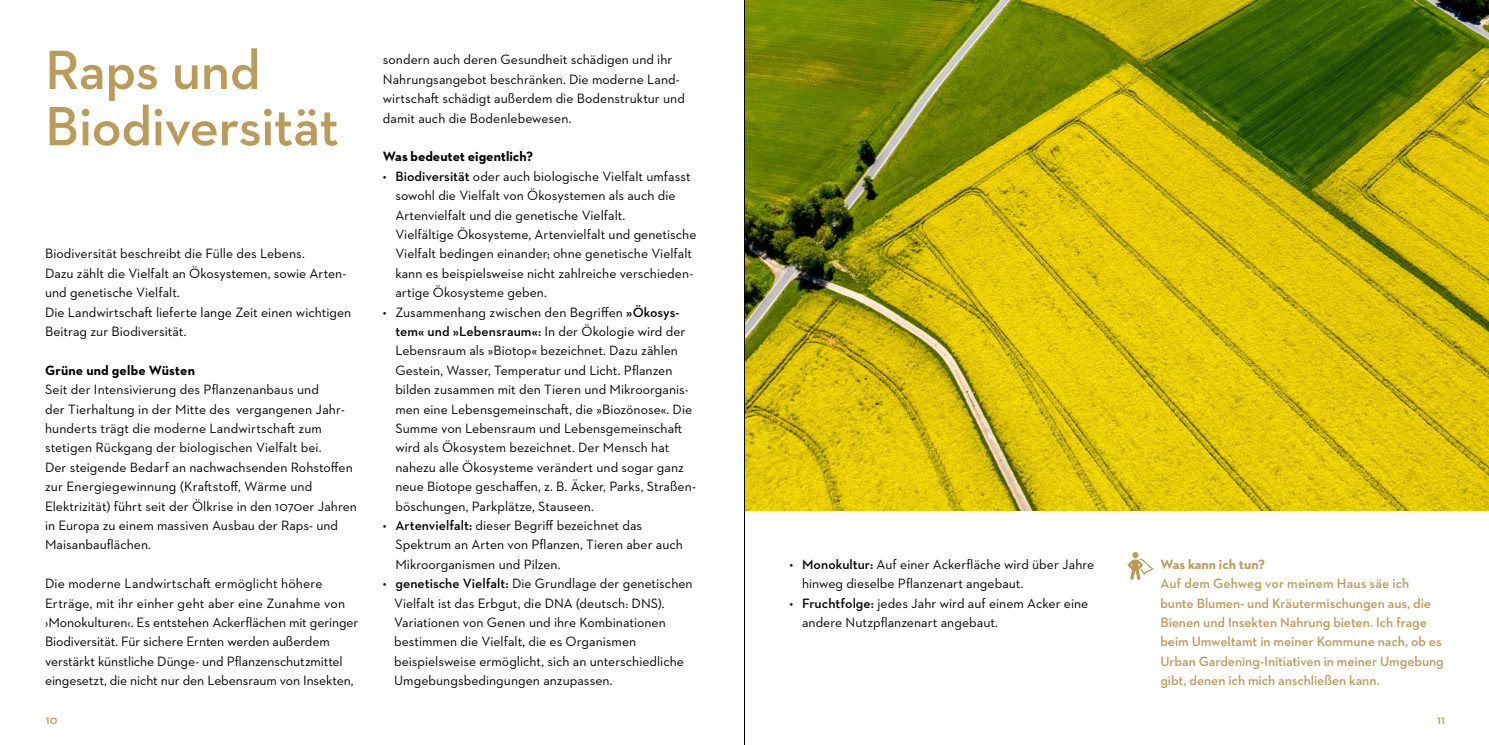
<style>
.page{position:relative;width:1489px;height:745px;background:#fff}
.page>*{position:absolute;margin:0;border:0;box-sizing:border-box;transform-origin:0 0}
.t1{font:600 56.25px/56.2px "Neutraface 2 Text";letter-spacing:-.01em;color:#ba9b59}
.t2{font:13.75px/19.4px "Neutraface 2 Text";color:#000}
.t3{font:600 13.75px/19.4px "Neutraface 2 Text";letter-spacing:-.005em;color:#ba9b59}
.t4{font:700 13.75px "Neutraface 2 Text";color:#000}
.t5{font:700 13.75px "Neutraface 2 Text";letter-spacing:-.005em;color:#ba9b59}
.t6{font:600 12.5px "Neutraface 2 Text";color:#ba9b59}
.s1{font-weight:600}
</style>
<div class="page">
<img style="left:745px;top:0;width:743px;height:510px">
<svg style="left:1127px;top:558px;width:26px;height:22px"></svg>
<svg style="left:1132px;top:551px;width:6px;height:7px"></svg>
<hr style="left:744px;top:0;width:1px;height:744px;background:#000">
<h1 class="t1" style="left:45px;top:41px;width:296px">Raps und<br>Biodiversität</h1>
<p class="t2" style="left:45px;top:244px;width:308px">Biodiversität beschreibt die Fülle des Lebens.<br>Dazu zählt die Vielfalt an Ökosystemen, sowie Arten&shy;und genetische Vielfalt.<br>Die Landwirtschaft lieferte lange Zeit einen wichtigen Beitrag zur Biodiversität.</p>
<p class="t4" style="left:45px;top:361px;width:151px">Grüne und gelbe Wüsten</p>
<p class="t2" style="left:45px;top:379px;width:313px">Seit der Intensivierung des Pflanzenanbaus und<br>der Tierhaltung in der Mitte des vergangenen Jahr&shy;hunderts trägt die moderne Landwirtschaft zum stetigen Rückgang der biologischen Vielfalt bei.<br>Der steigende Bedarf an nachwachsenden Rohstoffen zur Energiegewinnung (Kraftstoff, Wärme und Elektrizität) führt seit der Ölkrise in den 1070er Jahren in Europa zu einem massiven Ausbau der Raps- und Maisanbauflächen.</p>
<p class="t2" style="left:45px;top:573px;width:315px">Die moderne Landwirtschaft ermöglicht höhere Erträge, mit ihr einher geht aber eine Zunahme von ›Monokulturen‹. Es entstehen Ackerflächen mit geringer Biodiversität. Für sichere Ernten werden außerdem verstärkt künstliche Dünge- und Pflanzenschutzmittel eingesetzt, die nicht nur den Lebensraum von Insekten,</p>
<p class="t2" style="left:383px;top:50px;width:303px">sondern auch deren Gesundheit schädigen und ihr Nahrungsangebot beschränken. Die moderne Land&shy;wirtschaft schädigt außerdem die Bodenstruktur und damit auch die Bodenlebewesen.</p>
<p class="t4" style="left:383px;top:148px;width:152px">Was bedeutet eigentlich?</p>
<p class="t2" style="left:395px;top:166px;width:302px;text-indent:-12px">• <span class="s1">Biodiversität</span> oder auch biologische Vielfalt umfasst sowohl die Vielfalt von Ökosystemen als auch die Artenvielfalt und die genetische Vielfalt.<br>Vielfältige Ökosysteme, Artenvielfalt und genetische Vielfalt bedingen einander; ohne genetische Vielfalt kann es beispielsweise nicht zahlreiche verschieden&shy;artige Ökosysteme geben.</p>
<p class="t2" style="left:395px;top:302px;width:302px;text-indent:-12px">• Zusammenhang zwischen den Begriffen <span class="s1">»Ökosys&shy;tem« und »Lebensraum«:</span> In der Ökologie wird der Lebensraum als »Biotop« bezeichnet. Dazu zählen Gestein, Wasser, Temperatur und Licht. Pflanzen bilden zusammen mit den Tieren und Mikroorganis&shy;men eine Lebensgemeinschaft, die »Biozönose«. Die Summe von Lebensraum und Lebensgemeinschaft wird als Ökosystem bezeichnet. Der Mensch hat nahezu alle Ökosysteme verändert und sogar ganz neue Biotope geschaffen, z. B. Äcker, Parks, Straßen&shy;böschungen, Parkplätze, Stauseen.</p>
<p class="t2" style="left:395px;top:515px;width:289px;text-indent:-12px">• <span class="s1">Artenvielfalt:</span> dieser Begriff bezeichnet das<br>Spektrum an Arten von Pflanzen, Tieren aber auch<br>Mikroorganismen und Pilzen.</p>
<p class="t2" style="left:394px;top:573px;width:300px;text-indent:-11px">• <span class="s1">genetische Vielfalt:</span> Die Grundlage der genetischen Vielfalt ist das Erbgut, die DNA (deutsch: DNS).<br>Variationen von Genen und ihre Kombinationen bestimmen die Vielfalt, die es Organismen beispielsweise ermöglicht, sich an unterschiedliche Umgebungsbedingungen anzupassen.</p>
<p class="t2" style="left:802px;top:554px;width:294px;text-indent:-12px">• <span class="s1">Monokultur:</span> Auf einer Ackerfläche wird über Jahre hinweg dieselbe Pflanzenart angebaut.</p>
<p class="t2" style="left:802px;top:592px;width:288px;text-indent:-12px">• <span class="s1">Fruchtfolge:</span> jedes Jahr wird auf einem Acker eine andere Nutzpflanzenart angebaut.</p>
<p class="t5" style="left:1160px;top:555px;width:106px">Was kann ich tun?</p>
<p class="t3" style="left:1160px;top:573px;width:285px">Auf dem Gehweg vor meinem Haus säe ich bunte Blumen- und Kräutermischungen aus, die Bienen und Insekten Nahrung bieten. Ich frage beim Umweltamt in meiner Kommune nach, ob es Urban Gardening-Initiativen in meiner Umgebung gibt, denen ich mich anschließen kann.</p>
<p class="t6" style="left:46px;top:711px;width:13px">10</p>
<p class="t6" style="left:1436px;top:711px;width:9px">11</p>
</div>
